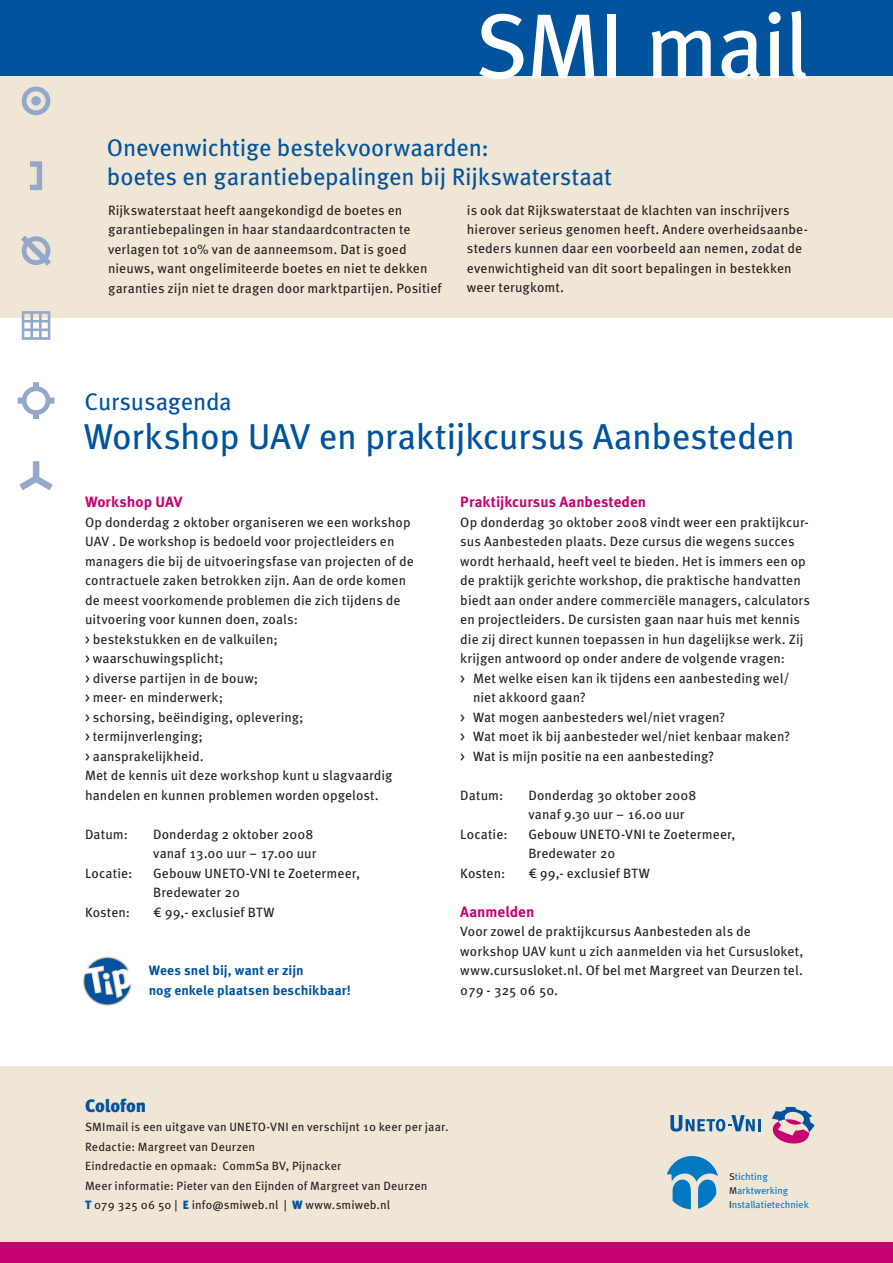
<style>
.page{position:relative;width:893px;height:1263px;background:#fff}
.page>*{position:absolute;margin:0;border:0;box-sizing:border-box;transform-origin:0 0}
.t1{font:91.8px "Meta OT";letter-spacing:-.025em;color:#fff}
.t2{font:36px "Meta OT";letter-spacing:-.01em;color:#01539e}
.t3{font:24px/28.8px "Meta OT";letter-spacing:-.005em;color:#01539e}
.t4{font:900 18px "Meta OT";letter-spacing:-.01em;color:#01539e}
.t5{font:700 15px "Meta OT";color:#c60170}
.t6{font:13.5px/19.5px "Meta OT";letter-spacing:.005em;color:#231f20}
.t7{font:700 13.5px/19.5px "Meta OT";letter-spacing:.005em;color:#01539e}
.t8{font:12px/19.5px "Meta OT";letter-spacing:.01em;color:#231f20}
.t9{font:9.9px/14.1px "Meta OT";color:#0079c2}
.s1{font-weight:900;color:#01539e}
.s2{color:#231f20}
</style>
<div class="page">
<div style="left:0;top:76px;width:893px;height:241px;background:#f0e6d6"></div>
<div style="left:0;top:0;width:893px;height:76px;background:#01539e"></div>
<div style="left:0;top:1067px;width:893px;height:196px;background:#f0e6d6"></div>
<div style="left:83px;top:957px;width:49px;height:49px;background:#231f20;opacity:.75"></div>
<svg style="left:85px;top:958px;width:45px;height:46px"></svg>
<div style="left:0;top:1242px;width:893px;height:21px;background:#c60170"></div>
<svg style="left:19px;top:461px;width:34px;height:29px"></svg>
<svg style="left:18px;top:382px;width:36px;height:37px"></svg>
<svg style="left:30px;top:161px;width:12px;height:29px"></svg>
<svg style="left:22px;top:87px;width:28px;height:28px"></svg>
<svg style="left:21px;top:236px;width:30px;height:30px"></svg>
<svg style="left:22px;top:311px;width:28px;height:29px"></svg>
<svg style="left:667px;top:1156px;width:51px;height:53px"></svg>
<svg style="left:772px;top:1107px;width:43px;height:37px"></svg>
<svg style="left:670px;top:1115px;width:91px;height:16px"></svg>
<h1 class="t1" style="left:474px;top:-11px;width:337px">SMI mail</h1>
<h3 class="t3" style="left:107px;top:133px;width:507px">Onevenwichtige bestekvoorwaarden:<br>boetes en garantiebepalingen bij Rijkswaterstaat</h3>
<p class="t6" style="left:108px;top:200px;width:335px">Rijkswaterstaat heeft aangekondigd de boetes en garantiebepalingen in haar standaardcontracten te verlagen tot 10% van de aanneemsom. Dat is goed nieuws, want ongelimiteerde boetes en niet te dekken garanties zijn niet te dragen door marktpartijen. Positief</p>
<p class="t6" style="left:467px;top:200px;width:342px">is ook dat Rijkswaterstaat de klachten van inschrijvers hierover serieus genomen heeft. Andere overheidsaanbe&shy;steders kunnen daar een voorbeeld aan nemen, zodat de evenwichtigheid van dit soort bepalingen in bestekken weer terugkomt.</p>
<h3 class="t3" style="left:85px;top:387px;width:149px">Cursusagenda</h3>
<h2 class="t2" style="left:84px;top:414px;width:713px">Workshop UAV en praktijkcursus Aanbesteden</h2>
<p class="t5" style="left:85px;top:492px;width:99px">Workshop UAV</p>
<p class="t6" style="left:85px;top:512px;width:330px">Op donderdag 2 oktober organiseren we een workshop UAV . De workshop is bedoeld voor projectleiders en managers die bij de uitvoeringsfase van projecten of de contractuele zaken betrokken zijn. Aan de orde komen de meest voorkomende problemen die zich tijdens de uitvoering voor kunnen doen, zoals:<br>&gt; bestekstukken en de valkuilen;<br>&gt; waarschuwingsplicht;<br>&gt; diverse partijen in de bouw;<br>&gt; meer- en minderwerk;<br>&gt; schorsing, beëindiging, oplevering;<br>&gt; termijnverlenging;<br>&gt; aansprakelijkheid.<br>Met de kennis uit deze workshop kunt u slagvaardig handelen en kunnen problemen worden opgelost.</p>
<p class="t6" style="left:85px;top:824px;width:44px">Datum:</p>
<p class="t6" style="left:153px;top:824px;width:165px">Donderdag 2 oktober 2008 vanaf 13.00 uur – 17.00 uur</p>
<p class="t6" style="left:85px;top:863px;width:49px">Locatie:</p>
<p class="t6" style="left:153px;top:863px;width:209px">Gebouw UNETO-VNI te Zoetermeer,<br>Bredewater 20</p>
<p class="t6" style="left:85px;top:902px;width:47px">Kosten:</p>
<p class="t6" style="left:153px;top:902px;width:123px">€ 99,- exclusief BTW</p>
<p class="t7" style="left:149px;top:961px;width:204px">Wees snel bij, want er zijn<br>nog enkele plaatsen beschikbaar!</p>
<p class="t5" style="left:460px;top:492px;width:187px">Praktijkcursus Aanbesteden</p>
<p class="t6" style="left:460px;top:512px;width:350px">Op donderdag 30 oktober 2008 vindt weer een praktijkcur-</p>
<p class="t6" style="left:460px;top:532px;width:336px">sus Aanbesteden plaats. Deze cursus die wegens succes</p>
<p class="t6" style="left:460px;top:551px;width:347px">wordt herhaald, heeft veel te bieden. Het is immers een op</p>
<p class="t6" style="left:460px;top:571px;width:342px">de praktijk gerichte workshop, die praktische handvatten</p>
<p class="t6" style="left:460px;top:590px;width:351px">biedt aan onder andere commerciële managers, calculators</p>
<p class="t6" style="left:460px;top:610px;width:341px">en projectleiders. De cursisten gaan naar huis met kennis</p>
<p class="t6" style="left:460px;top:629px;width:345px">die zij direct kunnen toepassen in hun dagelijkse werk. Zij</p>
<p class="t6" style="left:460px;top:649px;width:326px">krijgen antwoord op onder andere de volgende vragen:</p>
<p class="t6" style="left:460px;top:668px;width:331px">&gt; Met welke eisen kan ik tijdens een aanbesteding wel/</p>
<p class="t6" style="left:473px;top:688px;width:114px">niet akkoord gaan?</p>
<p class="t6" style="left:460px;top:707px;width:266px">&gt; Wat mogen aanbesteders wel/niet vragen?</p>
<p class="t6" style="left:460px;top:727px;width:331px">&gt; Wat moet ik bij aanbesteder wel/niet kenbaar maken?</p>
<p class="t6" style="left:460px;top:746px;width:255px">&gt; Wat is mijn positie na een aanbesteding?</p>
<p class="t6" style="left:460px;top:785px;width:44px">Datum:</p>
<p class="t6" style="left:528px;top:785px;width:170px">Donderdag 30 oktober 2008 vanaf 9.30 uur – 16.00 uur</p>
<p class="t6" style="left:460px;top:824px;width:49px">Locatie:</p>
<p class="t6" style="left:528px;top:824px;width:209px">Gebouw UNETO-VNI te Zoetermeer,<br>Bredewater 20</p>
<p class="t6" style="left:460px;top:863px;width:47px">Kosten:</p>
<p class="t6" style="left:528px;top:863px;width:123px">€ 99,- exclusief BTW</p>
<p class="t5" style="left:460px;top:902px;width:76px">Aanmelden</p>
<p class="t6" style="left:460px;top:922px;width:345px">Voor zowel de praktijkcursus Aanbesteden als de workshop UAV kunt u zich aanmelden via het Cursusloket, www.cursusloket.nl. Of bel met Margreet van Deurzen tel.<br>079 - 325 06 50.</p>
<h3 class="t4" style="left:85px;top:1094px;width:63px">Colofon</h3>
<p class="t8" style="left:85px;top:1117px;width:365px">SMImail is een uitgave van UNETO-VNI en verschijnt 10 keer per jaar.<br>Redactie: Margreet van Deurzen<br>Eindredactie en opmaak: CommSa BV, Pijnacker<br>Meer informatie: Pieter van den Eijnden of Margreet van Deurzen<br><span class="s1">T</span> 079 325 06 50 | <span class="s1">E</span> info@smiweb.nl | <span class="s1">W</span> www.smiweb.nl</p>
<p class="t9" style="left:729px;top:1169px;width:81px"><span class="s2">S</span>tichting<br><span class="s2">M</span>arktwerking<br><span class="s2">I</span>nstallatietechniek</p>
</div>
